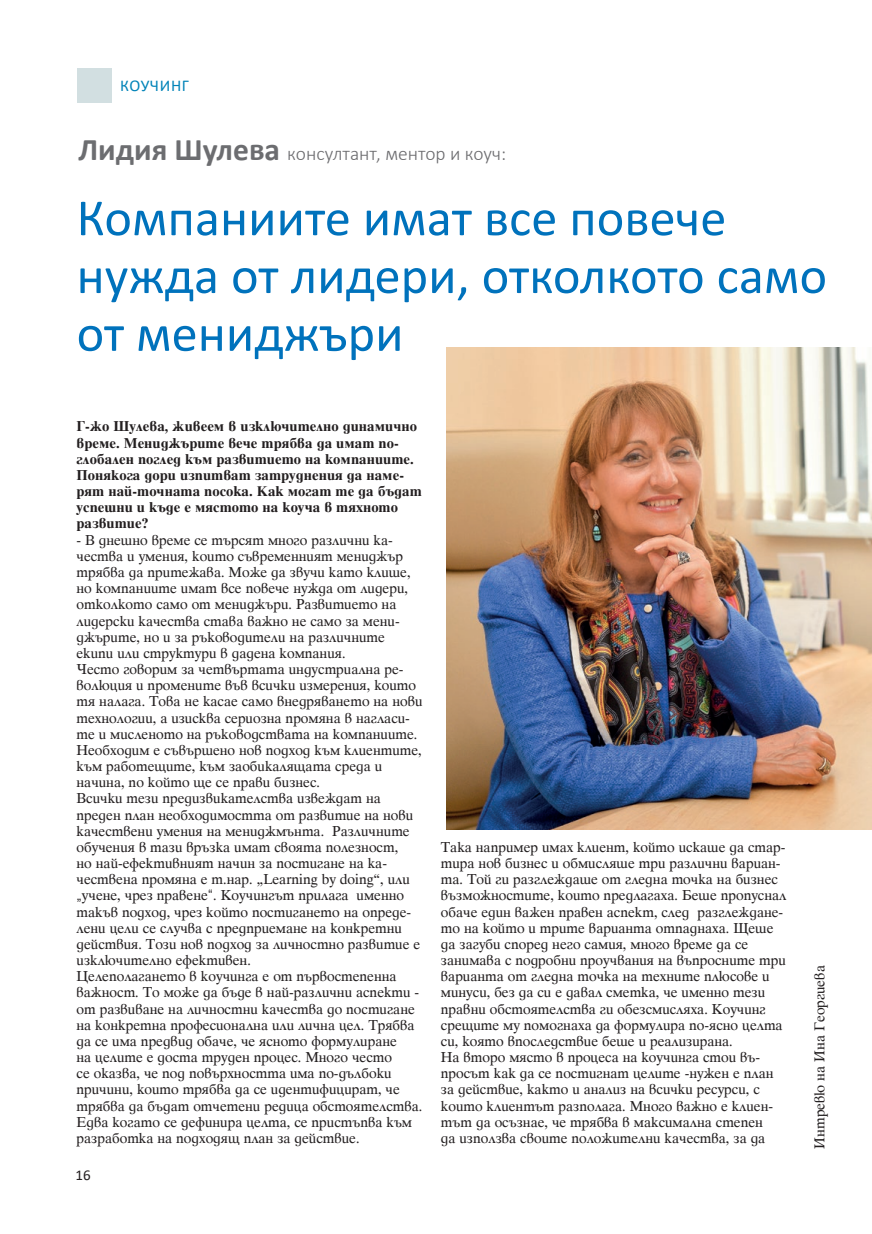
<style>
.page{position:relative;width:872px;height:1234px;background:#fff}
.page>*{position:absolute;margin:0;border:0;box-sizing:border-box;transform-origin:0 0}
.t1{font:52.5px/57.8px "Calibri";color:#0072bc}
.t2{font:300 19.5px "Calibri";color:#6b6b6e}
.t3{font:16.5px "Calibri";letter-spacing:.035em;color:#0083b8}
.t4{font:15px "Calibri";color:#231f20}
.t5{font:13.8px/16.2px "Timok B Plain";color:#231f20}
.t6{font:13.8px/16.2px "Timok B Bold";color:#231f20}
.s1{font-weight:700;font-size:31.5px;color:#6c6d70}
.s2{font-family:"Hebar Cond Normal"}
</style>
<div class="page">
<div style="left:77px;top:68px;width:34px;height:35px;background:#d2dfe1"></div>
<img style="left:446px;top:348px;width:426px;height:481px">
<p class="t3" style="left:120px;top:74px;width:70px">КОУЧИНГ</p>
<h2 class="t2" style="left:78px;top:141px;width:429px"><span class="s1">Лидия Шулева</span> консултант, ментор и коуч:</h2>
<h1 class="t1" style="left:77px;top:187px;width:752px">Компаниите имат все повече нужда от лидери, отколкото само от мениджъри</h1>
<p class="t6" style="left:77px;top:418px;width:347px">Г-жо Шулева, живеем в изключително динамично време. Мениджърите вече трябва да имат по&shy;глобален поглед към развитието на компаниите.<br>Понякога дори изпитват затруднения да наме&shy;рят най-точната посока. Как могат те да бъдат успешни и къде е мястото на коуча в тяхното развитие?</p>
<p class="t5" style="left:77px;top:531px;width:347px">- В днешно време се търсят много различни ка&shy;чества и умения, които съвременният мениджър трябва да притежава. Може да звучи като клише, но компаниите имат все повече нужда от лидери, отколкото само от мениджъри. Развитието на лидерски качества става важно не само за мени&shy;джърите, но и за ръководители на различните екипи или структури в дадена компания.<br>Често говорим за четвъртата индустриална ре&shy;волюция и промените във всички измерения, които тя налага. Това не касае само внедряването на нови технологии, а изисква сериозна промяна в нагласи&shy;те и мисленото на ръководствата на компаниите.<br>Необходим е съвършено нов подход към клиентите, към работещите, към заобикалящата среда и начина, по който ще се прави бизнес.<br>Всички тези предизвикателства извеждат на преден план необходимостта от развитие на нови качествени умения на мениджмънта. Различните обучения в тази връзка имат своята полезност,<br>но най-ефективният начин за постигане на ка&shy;чествена промяна е т.нар. “Learning by doing”, или <span class="s2">“</span>учене, чрез правене<span class="s2">”</span>. Коучингът прилага именно такъв подход, чрез който постигането на опреде&shy;лени цели се случва с предприемане на конкретни действия. Този нов подход за личностно развитие е изключително ефективен.<br>Целеполагането в коучинга е от първостепенна важност. То може да бъде в най-различни аспекти - от развиване на личностни качества до постигане на конкретна професионална или лична цел. Трябва да се има предвид обаче, че ясното формулиране<br>на целите е доста труден процес. Много често<br>се оказва, че под повърхността има по-дълбоки причини, които трябва да се идентифицират, че трябва да бъдат отчетени редица обстоятелства.<br>Едва когато се дефинира целта, се пристъпва към разработка на подходящ план за действие.</p>
<p class="t4" style="left:76px;top:1163px;width:17px">16</p>
<p class="t5" style="left:441px;top:838px;width:347px">Така например имах клиент, който искаше да стар&shy;тира нов бизнес и обмисляше три различни вариан&shy;та. Той ги разглеждаше от гледна точка на бизнес възможностите, които предлагаха. Беше пропуснал обаче един важен правен аспект, след разглеждане&shy;то на който и трите варианта отпаднаха. Щеше да загуби според него самия, много време да се занимава с подробни проучвания на въпросните три варианта от гледна точка на техните плюсове и минуси, без да си е давал сметка, че именно тези правни обстоятелства ги обезсмисляха. Коучинг срещите му помогнаха да формулира по-ясно целта си, която впоследствие беше и реализирана.<br>На второ място в процеса на коучинга стои въ&shy;просът как да се постигнат целите -нужен е план за действие, както и анализ на всички ресурси, с които клиентът разполага. Много важно е клиен&shy;тът да осъзнае, че трябва в максимална степен<br>да използва своите положителни качества, за да</p>
<p class="t5" style="left:811px;top:1148px;width:185px;rotate:-90deg">Интревю на Ина Георгиева</p>
</div>
